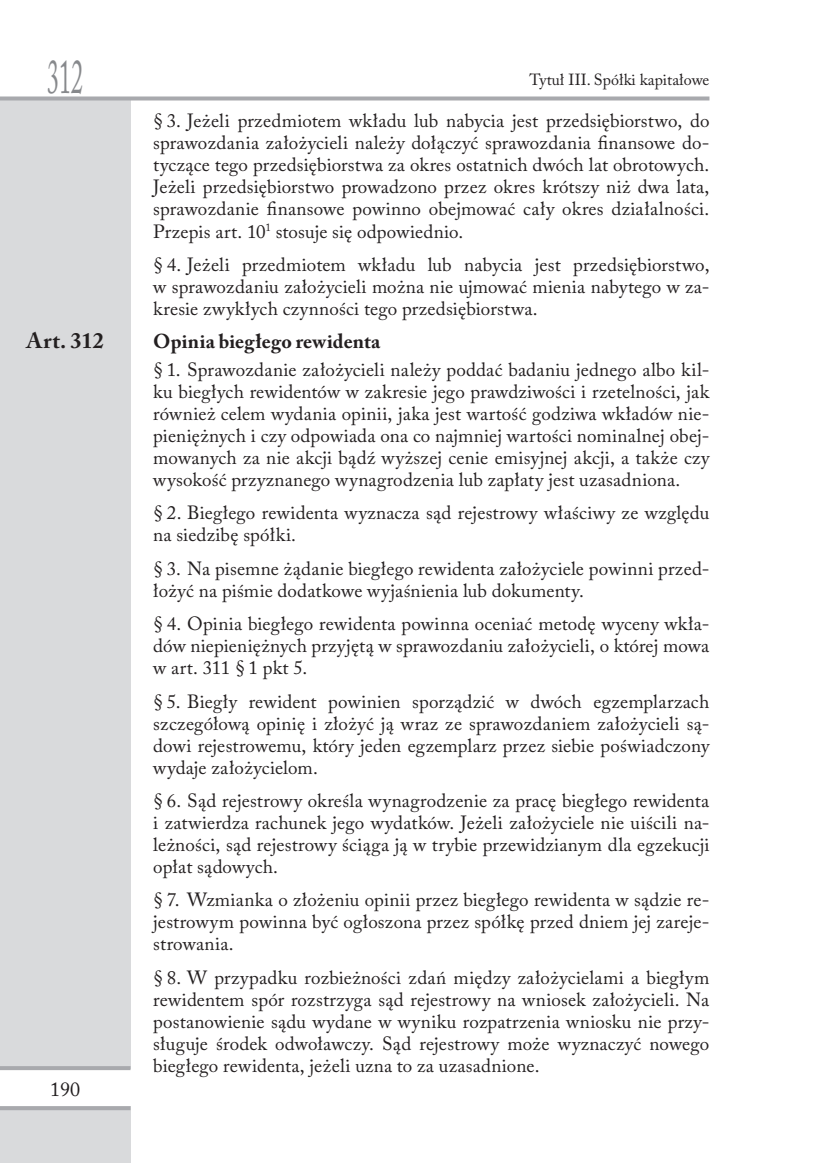
<style>
.page{position:relative;width:823px;height:1163px;background:#fff}
.page>*{position:absolute;margin:0;border:0;box-sizing:border-box;transform-origin:0 0}
.t1{font:48px "Adobe Caslon Pro";color:#87898c;scale:.5 1}
.aaa_tytul_art_POL{font:700 22px "Adobe Caslon Pro";letter-spacing:.03em;color:#231f20}
.aaa_tytul_art_POL-2{font:700 20px "Adobe Caslon Pro";letter-spacing:.005em;color:#231f20}
.t2{font:20px "Adobe Caslon Pro";color:#231f20}
.aaa_tekst_art_POL{font:19px/22px "Adobe Caslon Pro";letter-spacing:.01em;color:#231f20;text-align:justify}
.t3{font:16px "Adobe Caslon Pro";color:#231f20}
</style>
<div class="page">
<div style="left:0;top:99px;width:130px;height:968px;background:#d9dadc"></div>
<svg style="left:0;top:1066px;width:130px;height:3px"></svg>
<div style="left:0;top:1106px;width:130px;height:56px;background:#d9dadc"></div>
<svg style="left:0;top:1106px;width:130px;height:3px"></svg>
<svg style="left:0;top:96px;width:709px;height:4px;background:#b2b3b7"></svg>
<p class="t1" style="left:47px;top:48px;width:73px">312</p>
<p class="t3" style="left:529px;top:70px;width:181px">Tytuł III. Spółki kapitałowe</p>
<p class="aaa_tekst_art_POL" style="left:153px;top:110px;width:557px">§ 3. Jeżeli przedmiotem wkładu lub nabycia jest przedsiębiorstwo, do sprawozdania założycieli należy dołączyć sprawozdania finansowe do&shy;tyczące tego przedsiębiorstwa za okres ostatnich dwóch lat obrotowych.<br>Jeżeli przedsiębiorstwo prowadzono przez okres krótszy niż dwa lata, sprawozdanie finansowe powinno obejmować cały okres działalności.<br>Przepis art. 10<sup>1</sup> stosuje się odpowiednio.</p>
<p class="aaa_tekst_art_POL" style="left:153px;top:253px;width:557px">§ 4. Jeżeli przedmiotem wkładu lub nabycia jest przedsiębiorstwo, w sprawozdaniu założycieli można nie ujmować mienia nabytego w za&shy;kresie zwykłych czynności tego przedsiębiorstwa.</p>
<p class="aaa_tytul_art_POL" style="left:27px;top:328px;width:79px">Art. 312</p>
<p class="aaa_tytul_art_POL-2" style="left:153px;top:329px;width:228px">Opinia biegłego rewidenta</p>
<p class="aaa_tekst_art_POL" style="left:153px;top:358px;width:557px">§ 1. Sprawozdanie założycieli należy poddać badaniu jednego albo kil&shy;ku biegłych rewidentów w zakresie jego prawdziwości i rzetelności, jak również celem wydania opinii, jaka jest wartość godziwa wkładów nie&shy;pieniężnych i czy odpowiada ona co najmniej wartości nominalnej obej&shy;mowanych za nie akcji bądź wyższej cenie emisyjnej akcji, a także czy wysokość przyznanego wynagrodzenia lub zapłaty jest uzasadniona.</p>
<p class="aaa_tekst_art_POL" style="left:153px;top:501px;width:557px">§ 2. Biegłego rewidenta wyznacza sąd rejestrowy właściwy ze względu na siedzibę spółki.</p>
<p class="aaa_tekst_art_POL" style="left:153px;top:557px;width:557px">§ 3. Na pisemne żądanie biegłego rewidenta założyciele powinni przed&shy;łożyć na piśmie dodatkowe wyjaśnienia lub dokumenty.</p>
<p class="aaa_tekst_art_POL" style="left:153px;top:612px;width:557px">§ 4. Opinia biegłego rewidenta powinna oceniać metodę wyceny wkła&shy;dów niepieniężnych przyjętą w sprawozdaniu założycieli, o której mowa w art. 311 § 1 pkt 5.</p>
<p class="aaa_tekst_art_POL" style="left:153px;top:689px;width:557px">§ 5. Biegły rewident powinien sporządzić w dwóch egzemplarzach szczegółową opinię i złożyć ją wraz ze sprawozdaniem założycieli są&shy;dowi rejestrowemu, który jeden egzemplarz przez siebie poświadczony wydaje założycielom.</p>
<p class="aaa_tekst_art_POL" style="left:153px;top:789px;width:557px">§ 6. Sąd rejestrowy określa wynagrodzenie za pracę biegłego rewidenta i zatwierdza rachunek jego wydatków. Jeżeli założyciele nie uiścili na&shy;leżności, sąd rejestrowy ściąga ją w trybie przewidzianym dla egzekucji opłat sądowych.</p>
<p class="aaa_tekst_art_POL" style="left:153px;top:888px;width:557px">§ 7. Wzmianka o złożeniu opinii przez biegłego rewidenta w sądzie re&shy;jestrowym powinna być ogłoszona przez spółkę przed dniem jej zareje&shy;strowania.</p>
<p class="aaa_tekst_art_POL" style="left:153px;top:966px;width:557px">§ 8. W przypadku rozbieżności zdań między założycielami a biegłym rewidentem spór rozstrzyga sąd rejestrowy na wniosek założycieli. Na postanowienie sądu wydane w wyniku rozpatrzenia wniosku nie przy&shy;sługuje środek odwoławczy. Sąd rejestrowy może wyznaczyć nowego biegłego rewidenta, jeżeli uzna to za uzasadnione.</p>
<p class="t2" style="left:50px;top:1077px;width:31px">190</p>
</div>
